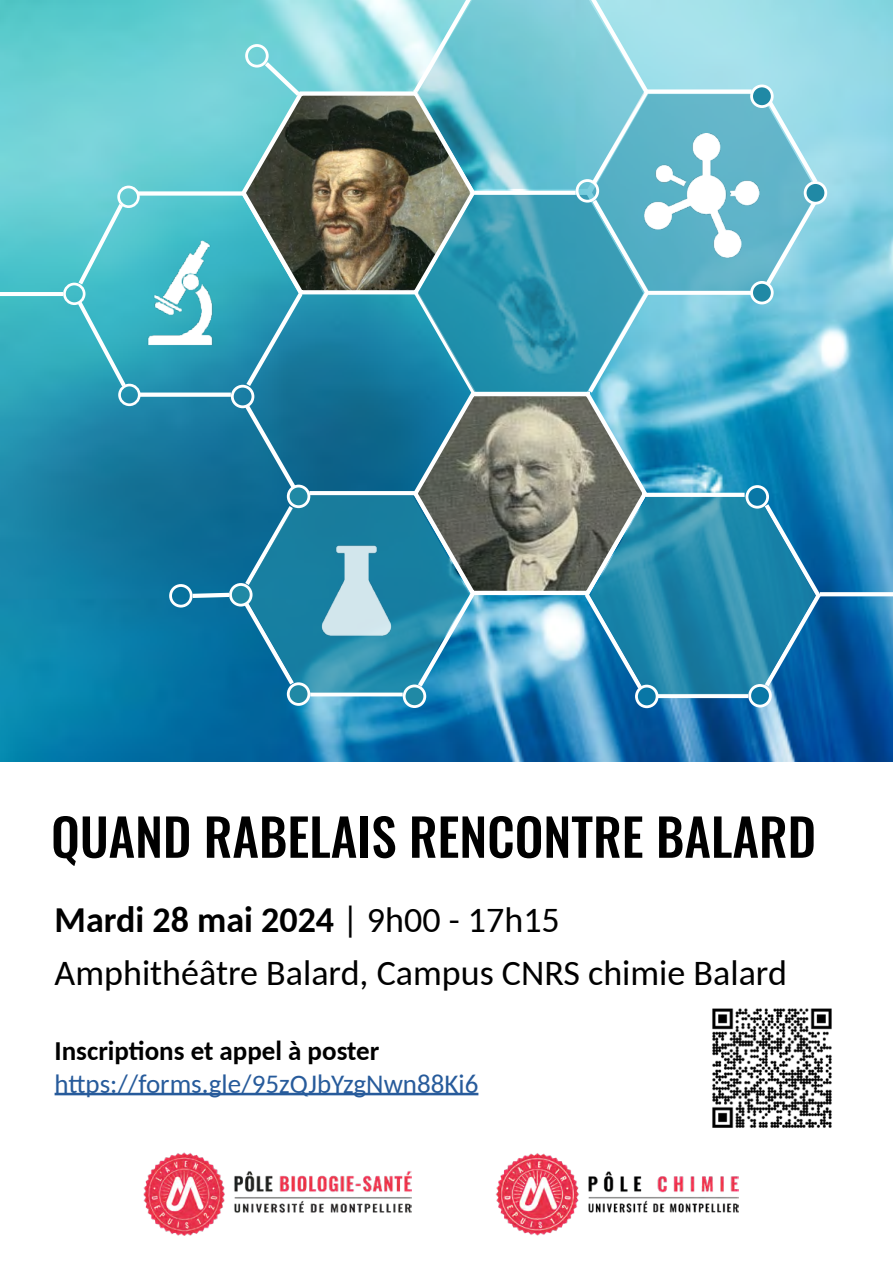
<style>
.page{position:relative;width:893px;height:1263px;background:#fff}
.page>*{position:absolute;margin:0;border:0;box-sizing:border-box;transform-origin:0 0}
.t1{font:500 51px "Oswald";color:#000}
.t2{font:36px/53.2px "Carlito";color:#000}
.t3{font:27px "Carlito";color:#275b9b}
.t4{font:700 27px "Carlito";color:#000}
.s1{font-weight:700}
</style>
<div class="page">
<img style="left:0;top:0;width:893px;height:761px">
<img style="left:145px;top:235px;width:71px;height:120px">
<div style="left:137px;top:191px;width:106px;height:5px;background:#fff"></div>
<svg style="left:141px;top:393px;width:90px;height:4px"></svg>
<svg style="left:75px;top:199px;width:52px;height:90px"></svg>
<svg style="left:74px;top:297px;width:55px;height:94px"></svg>
<div style="left:117px;top:186px;width:23px;height:22px;border:3px solid #fff;border-radius:50%"></div>
<div style="left:118px;top:384px;width:23px;height:22px;border:3px solid #fff;border-radius:50%"></div>
<div style="left:231px;top:385px;width:23px;height:23px;border:3px solid #fff;border-radius:50%"></div>
<div style="left:63px;top:283px;width:22px;height:22px;border:3px solid #fff;border-radius:50%"></div>
<hr style="left:310px;top:692px;width:93px;height:4px;background:#fff">
<div style="left:169px;top:584px;width:24px;height:24px;border:3px solid #fff;border-radius:50%"></div>
<svg style="left:188px;top:590px;width:42px;height:10px"></svg>
<img style="left:144px;top:1152px;width:268px;height:83px">
<img style="left:496px;top:1153px;width:242px;height:82px">
<svg style="left:658px;top:694px;width:90px;height:4px"></svg>
<hr style="left:55px;top:1093px;width:423px;height:2px;background:#275b9b">
<hr style="left:0;top:292px;width:63px;height:4px;background:#fff">
<svg style="left:825px;top:592px;width:68px;height:4px"></svg>
<img style="left:239px;top:0;width:586px;height:694px">
<img style="left:298px;top:531px;width:116px;height:118px">
<div style="left:288px;top:486px;width:21px;height:21px;background:#2089a5;border-radius:50%"></div>
<div style="left:287px;top:485px;width:23px;height:23px;border:3px solid #fff;border-radius:50%"></div>
<div style="left:288px;top:684px;width:21px;height:20px;background:#2089a5;border-radius:50%"></div>
<div style="left:287px;top:682px;width:23px;height:24px;border:3px solid #fff;border-radius:50%"></div>
<div style="left:404px;top:686px;width:21px;height:21px;background:#2089a5;border-radius:50%"></div>
<div style="left:403px;top:684px;width:23px;height:24px;border:3px solid #fff;border-radius:50%"></div>
<div style="left:230px;top:584px;width:21px;height:21px;background:#2089a5;border-radius:50%"></div>
<div style="left:229px;top:583px;width:24px;height:23px;border:3px solid #fff;border-radius:50%"></div>
<div style="left:752px;top:86px;width:20px;height:21px;background:#2089a5;border-radius:50%"></div>
<div style="left:750px;top:85px;width:24px;height:23px;border:3px solid #fff;border-radius:50%"></div>
<div style="left:805px;top:183px;width:21px;height:20px;background:#2089a5;border-radius:50%"></div>
<div style="left:804px;top:181px;width:23px;height:24px;border:3px solid #fff;border-radius:50%"></div>
<div style="left:752px;top:282px;width:20px;height:21px;background:#2089a5;border-radius:50%"></div>
<div style="left:750px;top:281px;width:24px;height:23px;border:3px solid #fff;border-radius:50%"></div>
<div style="left:576px;top:179px;width:23px;height:24px;border:3px solid #fff;border-radius:50%"></div>
<div style="left:636px;top:686px;width:21px;height:21px;background:#0977a6;border-radius:50%"></div>
<div style="left:635px;top:685px;width:23px;height:23px;border:3px solid #fff;border-radius:50%"></div>
<div style="left:750px;top:685px;width:20px;height:21px;background:#0977a6;border-radius:50%"></div>
<div style="left:748px;top:684px;width:24px;height:23px;border:3px solid #fff;border-radius:50%"></div>
<div style="left:747px;top:486px;width:21px;height:21px;background:#0977a6;border-radius:50%"></div>
<div style="left:745px;top:485px;width:24px;height:24px;border:3px solid #fff;border-radius:50%"></div>
<img style="left:712px;top:1008px;width:120px;height:120px">
<h1 class="t1" style="left:51px;top:810px;width:766px">QUAND RABELAIS RENCONTRE BALARD</h1>
<p class="t2" style="left:55px;top:891px;width:734px"><span class="s1">Mardi 28 mai 2024</span> | 9h00 - 17h15<br>Amphithéâtre Balard, Campus CNRS chimie Balard</p>
<p class="t4" style="left:55px;top:1033px;width:326px">Inscriptions et appel à poster</p>
<p class="t3" style="left:55px;top:1065px;width:425px">https://forms.gle/95zQJbYzgNwn88Ki6</p>
</div>
